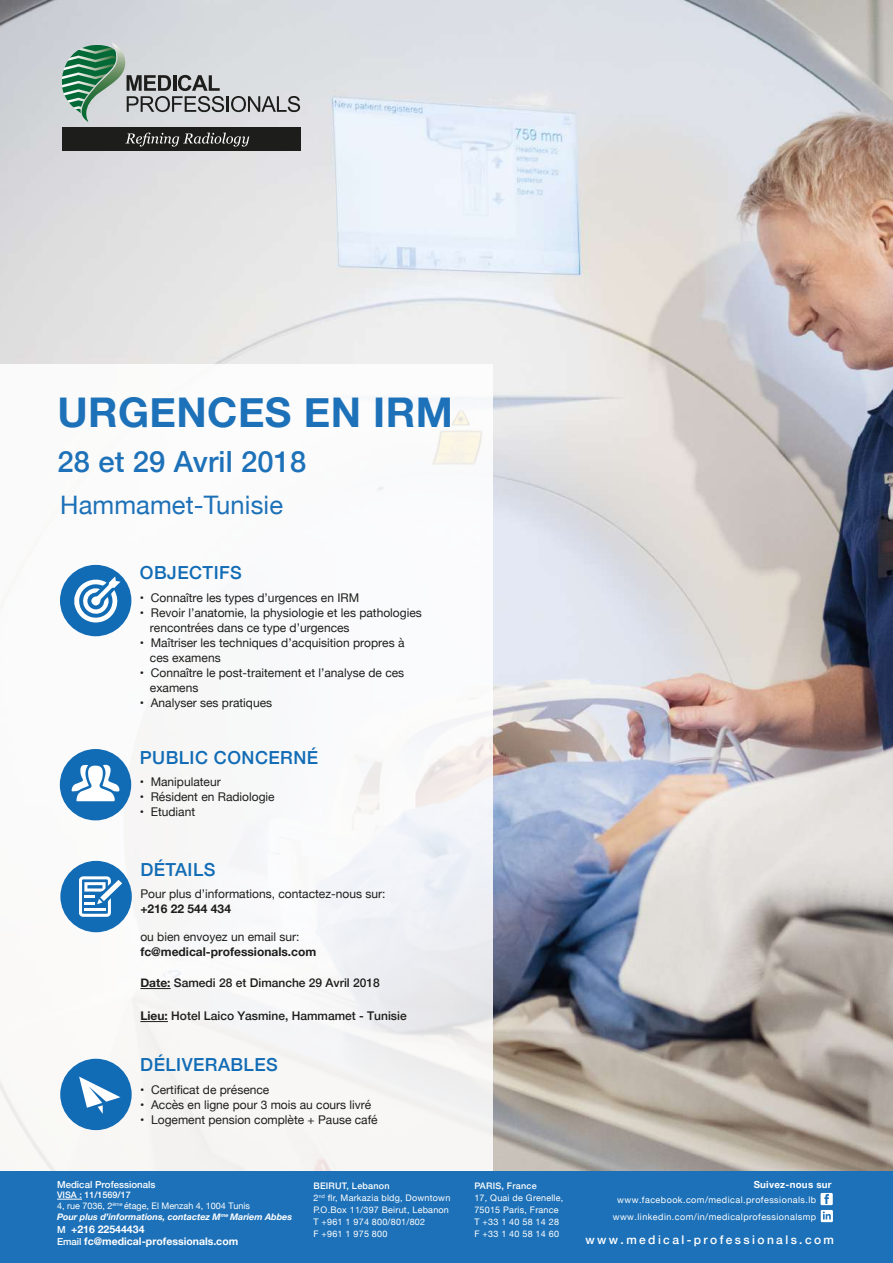
<style>
.page{position:relative;width:893px;height:1263px;background:#fff}
.page>*{position:absolute;margin:0;border:0;box-sizing:border-box;transform-origin:0 0}
.t1{font:700 40.95px "Helvetica Neue";letter-spacing:.01em;color:#1d71b8}
.t2{font:500 29.1px "Helvetica Neue";letter-spacing:.005em;color:#1d71b8}
.t3{font:25.5px "Helvetica Neue";letter-spacing:.005em;color:#1d71b8}
.t4{font:500 18px "Helvetica Neue";letter-spacing:.025em;color:#116cb5}
.t5{font:12px/15px "Helvetica Neue";color:#1d1d1b}
.t6{font:500 12px "Helvetica Neue";color:#1d1d1b}
.t7{font:700 12px "Helvetica Neue";color:#1d1d1b}
.t8{font:500 12px "Helvetica Neue";letter-spacing:.2em;color:#fff}
.t9{font:700 10.5px/12.6px "Helvetica Neue";color:#fff}
.t10{font:700 9.75px "Helvetica Neue";letter-spacing:.025em;color:#fff}
.t11{font:500 9.6px "Helvetica Neue";color:#fff}
.t12{font:9px/12px "Helvetica Neue";letter-spacing:.025em;color:#fff}
.t13{font:italic 700 9px/10.8px "Helvetica Neue";color:#fff}
.t14{font:9px/16.5px "Helvetica Neue";letter-spacing:.05em;color:#fff;text-align:center}
.t15{font:500 9px "Helvetica Neue";letter-spacing:.025em;color:#fff}
.s1{font-weight:700}
.s2{font-weight:500;font-style:normal}
.s3{font-weight:400;font-style:normal}
.s4{font-weight:500;font-size:9.6px}
.s5{font-weight:500}
</style>
<div class="page">
<img style="left:0;top:0;width:893px;height:1171px">
<div style="left:0;top:364px;width:492px;height:899px;background:#fff"></div>
<svg style="left:52px;top:43px;width:248px;height:79px;background:#b1bdba"></svg>
<div style="left:62px;top:127px;width:239px;height:24px;background:#1d1d1b"></div>
<svg style="left:125px;top:133px;width:124px;height:14px"></svg>
<div style="left:0;top:1171px;width:893px;height:92px;background:#1d71b8"></div>
<svg style="left:820px;top:1193px;width:13px;height:29px"></svg>
<svg style="left:57px;top:1199px;width:25px;height:1px"></svg>
<hr style="left:140px;top:988px;width:31px;height:1px;background:#1d1d1b">
<svg style="left:140px;top:1021px;width:28px;height:1px"></svg>
<div style="left:60px;top:749px;width:71px;height:71px;background:#116cb5;border-radius:50%"></div>
<svg style="left:72px;top:764px;width:48px;height:37px"></svg>
<div style="left:60px;top:565px;width:71px;height:71px;background:#116cb5;border-radius:50%"></div>
<svg style="left:74px;top:576px;width:47px;height:46px"></svg>
<div style="left:60px;top:861px;width:72px;height:71px;background:#116cb5;border-radius:50%"></div>
<svg style="left:100px;top:880px;width:22px;height:21px"></svg>
<svg style="left:79px;top:876px;width:32px;height:41px"></svg>
<div style="left:60px;top:1059px;width:72px;height:71px;background:#116cb5;border-radius:50%"></div>
<svg style="left:79px;top:1076px;width:41px;height:38px"></svg>
<h1 class="t1" style="left:57px;top:380px;width:397px">URGENCES EN IRM</h1>
<h2 class="t2" style="left:57px;top:439px;width:250px">28 et 29 Avril 2018</h2>
<h3 class="t3" style="left:60px;top:486px;width:224px">Hammamet-Tunisie</h3>
<h3 class="t4" style="left:140px;top:558px;width:103px">OBJECTIFS</h3>
<p class="t5" style="left:140px;top:591px;width:221px">• Connaître les types d’urgences en IRM</p>
<p class="t5" style="left:150px;top:606px;width:273px;text-indent:-10px">• Revoir l’anatomie, la physiologie et les pathologies rencontrées dans ce type d’urgences</p>
<p class="t5" style="left:150px;top:636px;width:256px;text-indent:-10px">• Maîtriser les techniques d’acquisition propres à ces examens</p>
<p class="t5" style="left:150px;top:666px;width:256px;text-indent:-10px">• Connaître le post-traitement et l’analyse de ces examens</p>
<p class="t5" style="left:140px;top:696px;width:134px">• Analyser ses pratiques</p>
<h3 class="t4" style="left:140px;top:743px;width:180px">PUBLIC CONCERNÉ</h3>
<p class="t5" style="left:140px;top:775px;width:82px">• Manipulateur</p>
<p class="t5" style="left:140px;top:790px;width:136px">• Résident en Radiologie</p>
<p class="t5" style="left:140px;top:805px;width:57px">• Etudiant</p>
<h3 class="t4" style="left:140px;top:855px;width:77px">DÉTAILS</h3>
<p class="t5" style="left:140px;top:887px;width:246px">Pour plus d’informations, contactez-nous sur:</p>
<p class="t7" style="left:140px;top:899px;width:92px">+216 22 544 434</p>
<p class="t5" style="left:140px;top:930px;width:161px">ou bien envoyez un email sur:</p>
<p class="t7" style="left:140px;top:942px;width:177px">fc@medical-professionals.com</p>
<p class="t6" style="left:140px;top:973px;width:241px"><span class="s1">Date:</span> Samedi 28 et Dimanche 29 Avril 2018</p>
<p class="t6" style="left:140px;top:1006px;width:268px"><span class="s1">Lieu:</span> Hotel Laico Yasmine, Hammamet - Tunisie</p>
<h3 class="t4" style="left:140px;top:1050px;width:139px">DÉLIVERABLES</h3>
<p class="t5" style="left:140px;top:1083px;width:131px">• Certificat de présence</p>
<p class="t5" style="left:140px;top:1098px;width:233px">• Accès en ligne pour 3 mois au cours livré</p>
<p class="t5" style="left:140px;top:1113px;width:239px">• Logement pension complète + Pause café</p>
<p class="t11" style="left:57px;top:1176px;width:100px">Medical Professionals</p>
<p class="t10" style="left:754px;top:1176px;width:80px">Suivez-nous sur</p>
<p class="t13" style="left:57px;top:1190px;width:236px"><span class="s2">VISA : 11/1569/17<br></span><span class="s3">4, rue 7036, 2</span><sup>éme</sup> <span class="s3">étage, El Menzah 4, 1004 Tunis<br></span>Pour plus d’informations, contactez M<sup>me</sup> Mariem Abbes</p>
<p class="t9" style="left:57px;top:1223px;width:183px"><span class="s4">M</span> +216 22544434<br><span class="s4">Email</span> fc@medical-professionals.com</p>
<p class="t15" style="left:474px;top:1178px;width:64px">PARIS, France</p>
<p class="t12" style="left:474px;top:1192px;width:90px">17, Quai de Grenelle,<br>75015 Paris, France<br>T +33 1 40 58 14 28<br>F +33 1 40 58 14 60</p>
<p class="t12" style="left:313px;top:1180px;width:138px"><span class="s5">BEIRUT, Lebanon<br></span>2<sup>nd</sup> flr, Markazia bldg, Downtown<br>P.O.Box 11/397 Beirut, Lebanon<br>T +961 1 974 800/801/802<br>F +961 1 975 800</p>
<p class="t14" style="left:613px;top:1192px;width:205px">www.facebook.com/medical.professionals.lb www.linkedin.com/in/medicalprofessionalsmp</p>
<p class="t8" style="left:585px;top:1230px;width:250px">www.medical-professionals.com</p>
</div>
